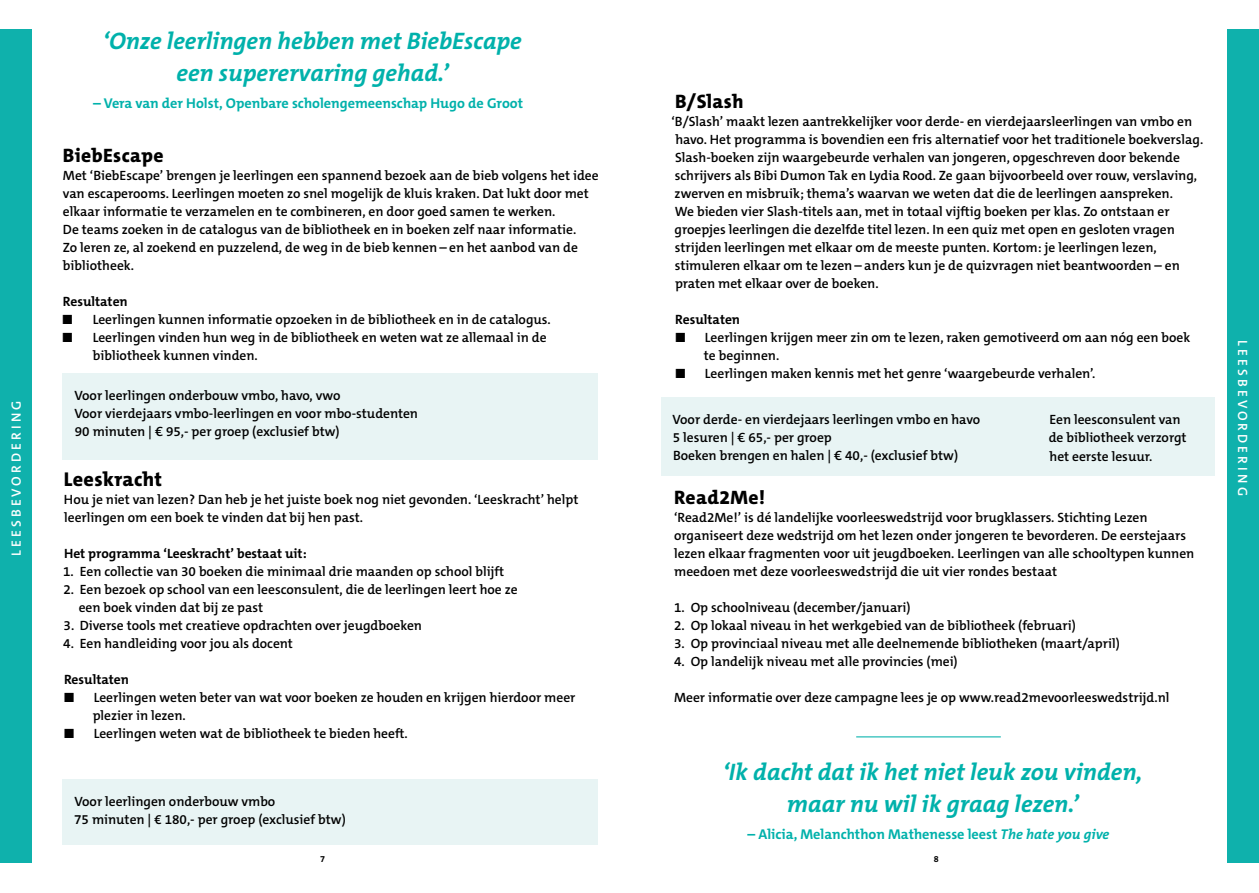
<style>
.page{position:relative;width:1259px;height:893px;background:#fff}
.page>*{position:absolute;margin:0;border:0;box-sizing:border-box;transform-origin:0 0}
.t1{font:italic 700 24px/32px "The Mix C5";color:#00b1ab;text-align:center}
.t2{font:800 20.1px "The Mix C5";letter-spacing:.02em;color:#000}
.t3{font:800 19.5px "The Mix C5";letter-spacing:.02em;color:#000}
.t4{font:700 14.25px "The Mix C5";color:#00b1ab}
.t5{font:600 13.5px/18px "The Mix C5";color:#000}
.t6{font:700 13.5px "The Mix C5";color:#000}
.t7{font:600 13.5px "The Mix C5";letter-spacing:.23em;color:#fff}
.t8{font:700 9px "The Mix C5";color:#000}
.s1{font-weight:300}
.s2{font-style:italic}
</style>
<div class="page">
<div style="left:0;top:30px;width:31px;height:833px;background:#0fb1ac"></div>
<div style="left:1227px;top:30px;width:32px;height:833px;background:#0fb1ac"></div>
<div style="left:63px;top:373px;width:535px;height:87px;background:#e8f4f4"></div>
<div style="left:63px;top:779px;width:535px;height:65px;background:#e8f4f4"></div>
<div style="left:661px;top:397px;width:550px;height:79px;background:#e8f4f4"></div>
<div style="left:1037px;top:397px;width:177px;height:79px;background:#e8f4f4"></div>
<hr style="left:856px;top:736px;width:144px;height:1px;background:#00b1ab">
<p class="t7" style="left:7px;top:556px;width:157px;rotate:-90deg">LEESBEVORDERING</p>
<h1 class="t1" style="left:103px;top:25px;width:420px">‘Onze leerlingen hebben met BiebEscape een superervaring gehad.’</h1>
<p class="t4" style="left:93px;top:94px;width:431px">– Vera van der Holst, Openbare scholengemeenschap Hugo de Groot</p>
<h3 class="t3" style="left:63px;top:143px;width:102px">BiebEscape</h3>
<p class="t5" style="left:63px;top:167px;width:537px">Met ‘BiebEscape’ brengen je leerlingen een spannend bezoek aan de bieb volgens het idee van escaperooms. Leerlingen moeten zo snel mogelijk de kluis kraken. Dat lukt door met elkaar informatie te verzamelen en te combineren, en door goed samen te werken.<br>De teams zoeken in de catalogus van de bibliotheek en in boeken zelf naar informatie.<br>Zo leren ze, al zoekend en puzzelend, de weg in de bieb kennen – en het aanbod van de bibliotheek.</p>
<p class="t6" style="left:63px;top:293px;width:66px">Resultaten</p>
<p class="t5" style="left:63px;top:311px;width:489px"><span class="s1">■</span> Leerlingen kunnen informatie opzoeken in de bibliotheek en in de catalogus.</p>
<p class="t5" style="left:93px;top:329px;width:455px;text-indent:-30px"><span class="s1">■</span> Leerlingen vinden hun weg in de bibliotheek en weten wat ze allemaal in de bibliotheek kunnen vinden.</p>
<p class="t5" style="left:75px;top:386px;width:345px">Voor leerlingen onderbouw vmbo, havo, vwo<br>Voor vierdejaars vmbo-leerlingen en voor mbo-studenten<br>90 minuten | € 95,- per groep (exclusief btw)</p>
<h2 class="t2" style="left:64px;top:466px;width:100px">Leeskracht</h2>
<p class="t5" style="left:64px;top:491px;width:516px">Hou je niet van lezen? Dan heb je het juiste boek nog niet gevonden. ‘Leeskracht’ helpt leerlingen om een boek te vinden dat bij hen past.</p>
<p class="t6" style="left:64px;top:545px;width:244px">Het programma ‘Leeskracht’ bestaat uit:</p>
<p class="t5" style="left:63px;top:563px;width:442px">1. Een collectie van 30 boeken die minimaal drie maanden op school blijft</p>
<p class="t5" style="left:79px;top:581px;width:440px;text-indent:-15px">2. Een bezoek op school van een leesconsulent, die de leerlingen leert hoe ze een boek vinden dat bij ze past</p>
<p class="t5" style="left:64px;top:617px;width:360px">3. Diverse tools met creatieve opdrachten over jeugdboeken</p>
<p class="t5" style="left:63px;top:635px;width:231px">4. Een handleiding voor jou als docent</p>
<p class="t6" style="left:64px;top:671px;width:66px">Resultaten</p>
<p class="t5" style="left:93px;top:689px;width:484px;text-indent:-28px"><span class="s1">■</span> Leerlingen weten beter van wat voor boeken ze houden en krijgen hierdoor meer plezier in lezen.</p>
<p class="t5" style="left:65px;top:725px;width:345px"><span class="s1">■</span> Leerlingen weten wat de bibliotheek te bieden heeft.</p>
<p class="t5" style="left:74px;top:792px;width:273px">Voor leerlingen onderbouw vmbo<br>75 minuten | € 180,- per groep (exclusief btw)</p>
<h3 class="t3" style="left:675px;top:89px;width:70px">B/Slash</h3>
<p class="t5" style="left:671px;top:113px;width:533px">‘B/Slash’ maakt lezen aantrekkelijker voor derde- en vierdejaarsleerlingen van vmbo en havo. Het programma is bovendien een fris alternatief voor het traditionele boekverslag.<br>Slash-boeken zijn waargebeurde verhalen van jongeren, opgeschreven door bekende schrijvers als Bibi Dumon Tak en Lydia Rood. Ze gaan bijvoorbeeld over rouw, verslaving, zwerven en misbruik; thema’s waarvan we weten dat die de leerlingen aanspreken.<br>We bieden vier Slash-titels aan, met in totaal vijftig boeken per klas. Zo ontstaan er groepjes leerlingen die dezelfde titel lezen. In een quiz met open en gesloten vragen strijden leerlingen met elkaar om de meeste punten. Kortom: je leerlingen lezen, stimuleren elkaar om te lezen – anders kun je de quizvragen niet beantwoorden – en praten met elkaar over de boeken.</p>
<p class="t6" style="left:675px;top:311px;width:66px">Resultaten</p>
<p class="t5" style="left:704px;top:328px;width:488px;text-indent:-28px"><span class="s1">■</span> Leerlingen krijgen meer zin om te lezen, raken gemotiveerd om aan nóg een boek te beginnen.</p>
<p class="t5" style="left:676px;top:364px;width:421px"><span class="s1">■</span> Leerlingen maken kennis met het genre ‘waargebeurde verhalen’.</p>
<p class="t5" style="left:672px;top:411px;width:309px">Voor derde- en vierdejaars leerlingen vmbo en havo<br>5 lesuren | € 65,- per groep<br>Boeken brengen en halen | € 40,- (exclusief btw)</p>
<h3 class="t3" style="left:674px;top:485px;width:93px">Read2Me!</h3>
<p class="t5" style="left:674px;top:509px;width:522px">‘Read2Me!’ is dé landelijke voorleeswedstrijd voor brugklassers. Stichting Lezen organiseert deze wedstrijd om het lezen onder jongeren te bevorderen. De eerstejaars lezen elkaar fragmenten voor uit jeugdboeken. Leerlingen van alle schooltypen kunnen meedoen met deze voorleeswedstrijd die uit vier rondes bestaat</p>
<p class="t5" style="left:674px;top:599px;width:238px">1. Op schoolniveau (december/januari)</p>
<p class="t5" style="left:674px;top:617px;width:403px">2. Op lokaal niveau in het werkgebied van de bibliotheek (februari)</p>
<p class="t5" style="left:674px;top:635px;width:447px">3. Op provinciaal niveau met alle deelnemende bibliotheken (maart/april)</p>
<p class="t5" style="left:674px;top:653px;width:285px">4. Op landelijk niveau met alle provincies (mei)</p>
<p class="t5" style="left:674px;top:689px;width:497px">Meer informatie over deze campagne lees je op www.read2mevoorleeswedstrijd.nl</p>
<p class="t5" style="left:1048px;top:411px;width:139px;line-height:18.5px">Een leesconsulent van de bibliotheek verzorgt het eerste lesuur.</p>
<h1 class="t1" style="left:722px;top:756px;width:421px">‘Ik dacht dat ik het niet leuk zou vinden, maar nu wil ik graag lezen.’</h1>
<p class="t4" style="left:747px;top:825px;width:363px">– Alicia, Melanchthon Mathenesse leest <span class="s2">The hate you give</span></p>
<p class="t8" style="left:320px;top:853px;width:6px">7</p>
<p class="t8" style="left:934px;top:853px;width:6px">8</p>
<p class="t7" style="left:1251px;top:340px;width:157px;rotate:90deg">LEESBEVORDERING</p>
</div>
